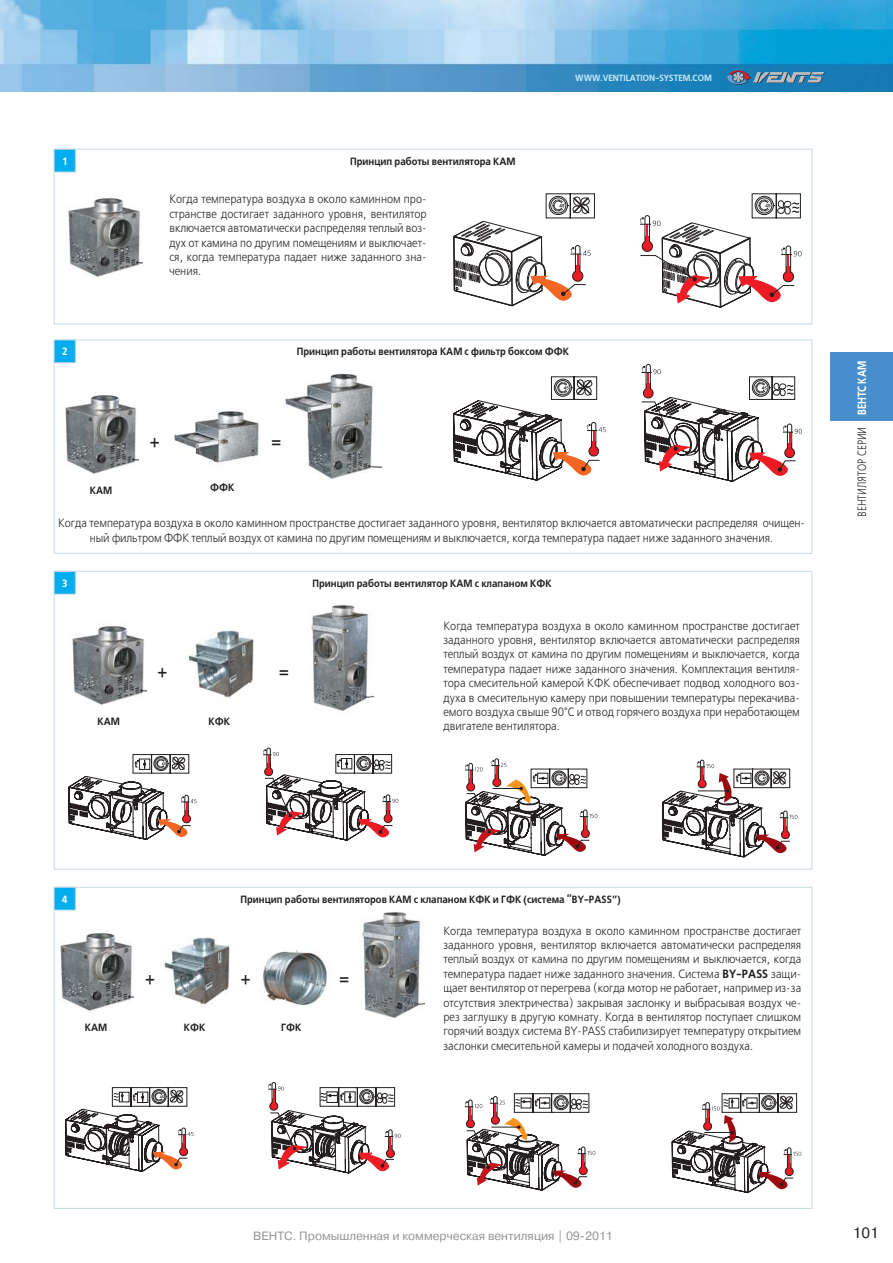
<style>
.page{position:relative;width:893px;height:1263px;background:#fff}
.page>*{position:absolute;margin:0;border:0;box-sizing:border-box;transform-origin:0 0}
.t1{font:700 18px "Free Set C";color:#231f20;scale:.9 1}
.t2{font:15px "Pragmatica C";color:#231f20}
.t3{font:12px/14.4px "Free Set C";color:#231f20;text-align:justify;scale:.9 1}
.t4{font:12px "Pragmatica C";color:#939598}
.t5{font:12px "Free Set C";color:#231f20;scale:.8 1}
.t6{font:700 10.5px "Free Set C";color:#231f20;scale:.9 1}
.t7{font:700 10.5px "Free Set C";color:#fff;scale:.9 1}
.t8{font:700 9px "Free Set C";color:#c7eafb;scale:.9 1}
.s1{font-weight:700;color:#fff}
.s2{font-weight:700}
</style>
<div class="page">
<img style="left:0;top:0;width:893px;height:92px">
<svg style="left:725px;top:70px;width:100px;height:15px"></svg>
<div style="left:830px;top:353px;width:63px;height:68px;background:#498ecc"></div>
<svg style="left:54px;top:149px;width:758px;height:405px"></svg>
<svg style="left:454px;top:194px;width:141px;height:113px"></svg>
<svg style="left:640px;top:194px;width:161px;height:115px"></svg>
<img style="left:62px;top:392px;width:77px;height:83px">
<img style="left:173px;top:410px;width:93px;height:56px">
<img style="left:285px;top:370px;width:96px;height:111px">
<svg style="left:453px;top:377px;width:153px;height:104px"></svg>
<div style="left:646px;top:364px;width:5px;height:31px;border:1px solid #231f20;border-radius:2px"></div>
<svg style="left:641px;top:366px;width:161px;height:115px"></svg>
<div style="left:54px;top:149px;width:21px;height:23px;background:#00aeef"></div>
<div style="left:54px;top:149px;width:22px;height:23px;border:1px solid #c8d9e2"></div>
<div style="left:54px;top:340px;width:21px;height:23px;background:#00aeef"></div>
<div style="left:54px;top:340px;width:22px;height:23px;border:1px solid #c8d9e2"></div>
<div style="left:54px;top:571px;width:21px;height:23px;background:#00aeef"></div>
<div style="left:54px;top:571px;width:22px;height:23px;border:1px solid #c8d9e2"></div>
<img style="left:65px;top:195px;width:77px;height:83px">
<img style="left:72px;top:626px;width:74px;height:79px">
<img style="left:188px;top:630px;width:66px;height:68px">
<img style="left:311px;top:605px;width:62px;height:106px">
<svg style="left:69px;top:754px;width:128px;height:86px"></svg>
<div style="left:267px;top:748px;width:4px;height:25px;border:1px solid #231f20;border-radius:2px"></div>
<svg style="left:263px;top:750px;width:135px;height:91px"></svg>
<div style="left:495px;top:759px;width:4px;height:25px;border:1px solid #231f20;border-radius:2px"></div>
<svg style="left:465px;top:760px;width:132px;height:96px"></svg>
<div style="left:700px;top:760px;width:4px;height:25px;border:1px solid #231f20;border-radius:2px"></div>
<svg style="left:662px;top:762px;width:135px;height:95px"></svg>
<img style="left:60px;top:933px;width:74px;height:78px">
<img style="left:164px;top:937px;width:66px;height:68px">
<img style="left:263px;top:950px;width:64px;height:55px">
<img style="left:362px;top:912px;width:63px;height:107px">
<svg style="left:66px;top:1087px;width:128px;height:85px"></svg>
<div style="left:272px;top:1082px;width:4px;height:25px;border:1px solid #231f20;border-radius:2px"></div>
<svg style="left:268px;top:1084px;width:133px;height:90px"></svg>
<svg style="left:672px;top:1094px;width:129px;height:99px"></svg>
<svg style="left:465px;top:1094px;width:130px;height:97px"></svg>
<div style="left:54px;top:887px;width:21px;height:23px;background:#00aeef"></div>
<div style="left:54px;top:887px;width:22px;height:23px;border:1px solid #c8d9e2"></div>
<p class="t7" style="left:63px;top:157px;width:6px">1</p>
<p class="t7" style="left:62px;top:348px;width:8px">2</p>
<p class="t6" style="left:350px;top:158px;width:186px">Принцип работы вентилятора КАМ</p>
<p class="t3" style="left:169px;top:194px;width:287px">Когда температура воздуха в около каминном про&shy;странстве достигает заданного уровня, вентилятор включается автоматически распределяя теплый воз&shy;дух от камина по другим помещениям и выключает&shy;ся, когда температура падает ниже заданного зна&shy;чения.</p>
<p class="t8" style="left:575px;top:75px;width:153px">WWW.VENTILATION-SYSTEM.COM</p>
<p class="t6" style="left:297px;top:348px;width:304px">Принцип работы вентилятора КАМ с фильтр боксом ФФК</p>
<h1 class="t1" style="left:150px;top:436px;width:12px">+</h1>
<h1 class="t1" style="left:271px;top:436px;width:13px">=</h1>
<p class="t6" style="left:90px;top:487px;width:26px">КАМ</p>
<p class="t6" style="left:210px;top:484px;width:29px">ФФК</p>
<p class="t3" style="left:58px;top:518px;width:831px;text-align:center">Когда температура воздуха в около каминном пространстве достигает заданного уровня, вентилятор включается автоматически распределяя очищен&shy;ный фильтром ФФК теплый воздух от камина по другим помещениям и выключается, когда температура падает ниже заданного значения.</p>
<p class="t7" style="left:62px;top:579px;width:8px">3</p>
<h1 class="t1" style="left:158px;top:667px;width:12px">+</h1>
<h1 class="t1" style="left:279px;top:667px;width:13px">=</h1>
<p class="t6" style="left:98px;top:717px;width:26px">КАМ</p>
<p class="t6" style="left:209px;top:717px;width:25px">КФК</p>
<p class="t6" style="left:312px;top:579px;width:267px">Принцип работы вентилятор КАМ с клапаном КФК</p>
<p class="t3" style="left:443px;top:620px;width:397px">Когда температура воздуха в около каминном пространстве достигает заданного уровня, вентилятор включается автоматически распределяя теплый воздух от камина по другим помещениям и выключается, когда температура падает ниже заданного значения. Комплектация вентиля&shy;тора смесительной камерой КФК обеспечивает подвод холодного воз&shy;духа в смесительную камеру при повышении температуры перекачива&shy;емого воздуха свыше 90°С и отвод горячего воздуха при неработающем двигателе вентилятора.</p>
<p class="t5" style="left:858px;top:517px;width:196px;rotate:-90deg">ВЕНТИЛЯТОР СЕРИИ <span class="s1">ВЕНТС КАМ</span></p>
<p class="t7" style="left:62px;top:895px;width:8px">4</p>
<p class="t6" style="left:240px;top:895px;width:424px">Принцип работы вентиляторов КАМ с клапаном КФК и ГФК (система “BY-PASS”)</p>
<p class="t3" style="left:443px;top:925px;width:399px">Когда температура воздуха в около каминном пространстве достигает заданного уровня, вентилятор включается автоматически распределяя теплый воздух от камина по другим помещениям и выключается, когда температура падает ниже заданного значения. Система <span class="s2">BY-PASS</span> защи&shy;щает вентилятор от перегрева (когда мотор не работает, например из-за отсутствия электричества) закрывая заслонку и выбрасывая воздух че&shy;рез заглушку в другую комнату. Когда в вентилятор поступает слишком горячий воздух система BY-PASS стабилизирует температуру открытием заслонки смесительной камеры и подачей холодного воздуха.</p>
<h1 class="t1" style="left:145px;top:974px;width:12px">+</h1>
<h1 class="t1" style="left:241px;top:974px;width:12px">+</h1>
<h1 class="t1" style="left:339px;top:974px;width:13px">=</h1>
<p class="t6" style="left:85px;top:1024px;width:26px">КАМ</p>
<p class="t6" style="left:184px;top:1024px;width:25px">КФК</p>
<p class="t6" style="left:281px;top:1024px;width:24px">ГФК</p>
<p class="t4" style="left:253px;top:1229px;width:361px">ВЕНТС. Промышленная и коммерческая вентиляция | 09-2011</p>
<p class="t2" style="left:853px;top:1224px;width:28px">101</p>
</div>
